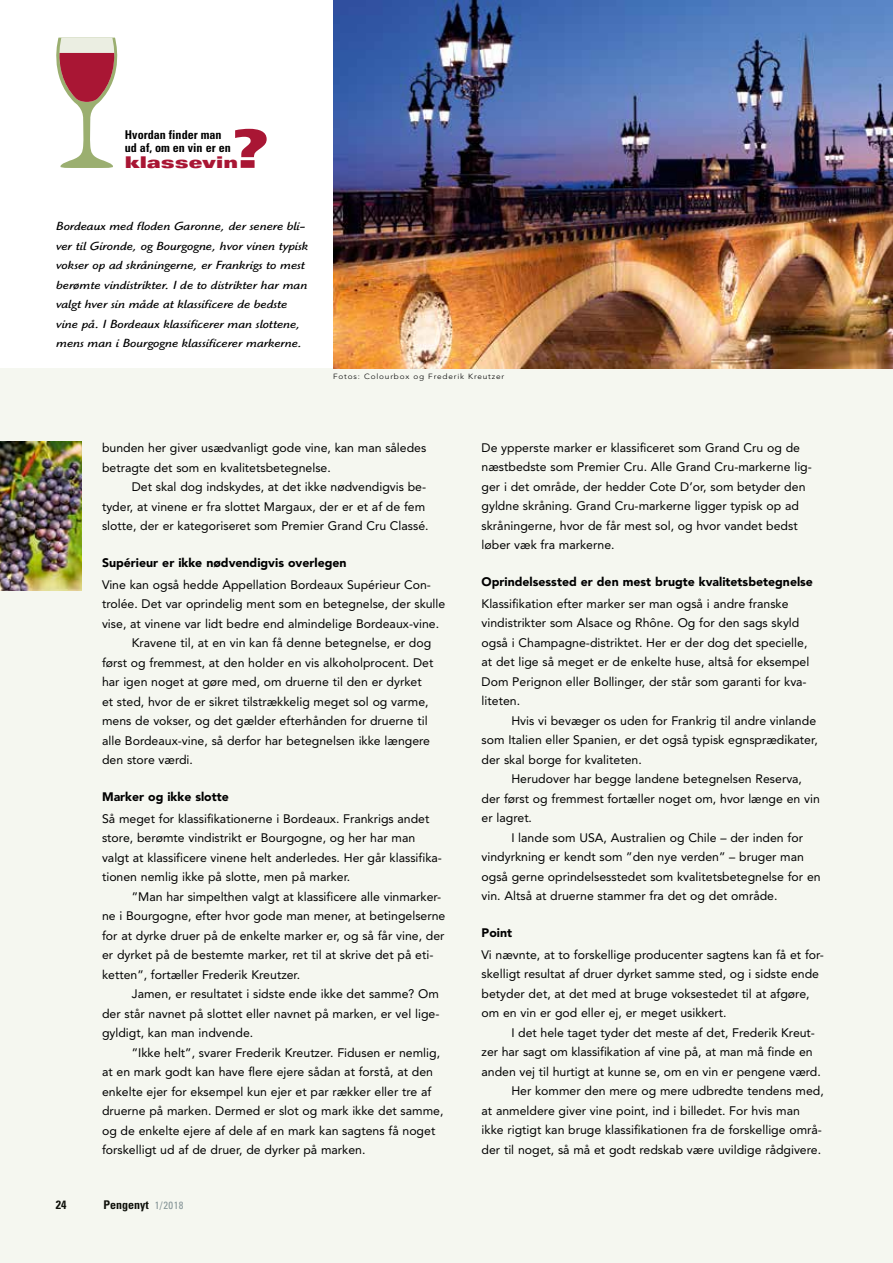
<style>
.page{position:relative;width:893px;height:1263px;background:#fff}
.page>*{position:absolute;margin:0;border:0;box-sizing:border-box;transform-origin:0 0}
.t1{font:900 expanded 52.65px "Univers";color:#a91634}
.t2{font:900 expanded 16.2px "Univers";color:#a91634}
.t3{font:12.3px/19.5px "Avenir";color:#000}
.t4{font:italic 12.3px/19.5px "Highlander";color:#000;scale:1.1 1}
.t5{font:900 12.3px "Avenir";color:#000}
.t6{font:700 condensed 12.15px/12.1px "Univers LT Std";color:#000}
.t7{font:700 condensed 12px "Univers LT Std";color:#000}
.t8{font:300 7.5px "Avenir";letter-spacing:.1em;color:#000;scale:1.1 1}
.s1{font-family:"Univers";font-weight:400;font-size:10.5px;color:#83929b}
</style>
<div class="page">
<div style="left:0;top:369px;width:893px;height:894px;background:#f5f7f0"></div>
<svg style="left:56px;top:38px;width:61px;height:130px"></svg>
<img style="left:0;top:442px;width:82px;height:149px">
<img style="left:333px;top:0;width:560px;height:369px">
<h1 class="t1" style="left:233px;top:118px;width:38px">?</h1>
<p class="t6" style="left:125px;top:129px;width:107px">Hvordan finder man ud af, om en vin er en</p>
<h2 class="t2" style="left:125px;top:152px;width:115px">klassevin</h2>
<p class="t4" style="left:56px;top:217px;width:231px">Bordeaux med floden Garonne, der senere bli&shy;ver til Gironde, og Bourgogne, hvor vinen typisk vokser op ad skråningerne, er Frankrigs to mest berømte vindistrikter. I de to distrikter har man valgt hver sin måde at klassificere de bedste vine på. I Bordeaux klassificerer man slottene, mens man i Bourgogne klassificerer markerne.</p>
<p class="t8" style="left:333px;top:372px;width:157px">Fotos: Colourbox og Frederik Kreutzer</p>
<p class="t3" style="left:102px;top:438px;width:326px">bunden her giver usædvanligt gode vine, kan man således betragte det som en kvalitetsbetegnelse.</p>
<p class="t3" style="left:102px;top:477px;width:328px;text-indent:30px">Det skal dog indskydes, at det ikke nødvendigvis be&shy;tyder, at vinene er fra slottet Margaux, der er et af de fem slotte, der er kategoriseret som Premier Grand Cru Classé.</p>
<p class="t5" style="left:102px;top:555px;width:246px">Supérieur er ikke nødvendigvis overlegen</p>
<p class="t3" style="left:102px;top:575px;width:330px">Vine kan også hedde Appellation Bordeaux Supérieur Con-</p>
<p class="t3" style="left:102px;top:594px;width:345px">trolée. Det var oprindelig ment som en betegnelse, der skulle</p>
<p class="t3" style="left:102px;top:614px;width:339px">vise, at vinene var lidt bedre end almindelige Bordeaux-vine.</p>
<p class="t3" style="left:132px;top:633px;width:301px">Kravene til, at en vin kan få denne betegnelse, er dog</p>
<p class="t3" style="left:102px;top:653px;width:333px">først og fremmest, at den holder en vis alkoholprocent. Det</p>
<p class="t3" style="left:102px;top:672px;width:321px">har igen noget at gøre med, om druerne til den er dyrket</p>
<p class="t3" style="left:102px;top:691px;width:328px">et sted, hvor de er sikret tilstrækkelig meget sol og varme,</p>
<p class="t3" style="left:102px;top:711px;width:327px">mens de vokser, og det gælder efterhånden for druerne til</p>
<p class="t3" style="left:102px;top:730px;width:330px">alle Bordeaux-vine, så derfor har betegnelsen ikke længere</p>
<p class="t3" style="left:102px;top:750px;width:92px">den store værdi.</p>
<p class="t5" style="left:102px;top:789px;width:128px">Marker og ikke slotte</p>
<p class="t3" style="left:102px;top:808px;width:341px">Så meget for klassifikationerne i Bordeaux. Frankrigs andet store, berømte vindistrikt er Bourgogne, og her har man valgt at klassificere vinene helt anderledes. Her går klassifika&shy;tionen nemlig ikke på slotte, men på marker.</p>
<p class="t3" style="left:102px;top:886px;width:345px;text-indent:30px">”Man har simpelthen valgt at klassificere alle vinmarker&shy;ne i Bourgogne, efter hvor gode man mener, at betingelserne for at dyrke druer på de enkelte marker er, og så får vine, der er dyrket på de bestemte marker, ret til at skrive det på eti&shy;ketten”, fortæller Frederik Kreutzer.</p>
<p class="t3" style="left:102px;top:984px;width:339px;text-align:justify;text-indent:30px">Jamen, er resultatet i sidste ende ikke det samme? Om der står navnet på slottet eller navnet på marken, er vel lige&shy;gyldigt, kan man indvende.</p>
<p class="t3" style="left:102px;top:1042px;width:343px;text-indent:30px">”Ikke helt”, svarer Frederik Kreutzer. Fidusen er nemlig, at en mark godt kan have flere ejere sådan at forstå, at den enkelte ejer for eksempel kun ejer et par rækker eller tre af druerne på marken. Dermed er slot og mark ikke det samme, og de enkelte ejere af dele af en mark kan sagtens få noget forskelligt ud af de druer, de dyrker på marken.</p>
<p class="t7" style="left:56px;top:1198px;width:12px">24</p>
<p class="t7" style="left:104px;top:1198px;width:82px">Pengenyt <span class="s1">1/2018</span></p>
<p class="t3" style="left:482px;top:438px;width:332px">De ypperste marker er klassificeret som Grand Cru og de næstbedste som Premier Cru. Alle Grand Cru-markerne lig&shy;ger i det område, der hedder Cote D’or, som betyder den gyldne skråning. Grand Cru-markerne ligger typisk op ad skråningerne, hvor de får mest sol, og hvor vandet bedst løber væk fra markerne.</p>
<p class="t5" style="left:482px;top:574px;width:333px">Oprindelsessted er den mest brugte kvalitetsbetegnelse</p>
<p class="t3" style="left:482px;top:594px;width:329px">Klassifikation efter marker ser man også i andre franske vindistrikter som Alsace og Rhône. Og for den sags skyld også i Champagne-distriktet. Her er der dog det specielle, at det lige så meget er de enkelte huse, altså for eksempel Dom Perignon eller Bollinger, der står som garanti for kva&shy;liteten.</p>
<p class="t3" style="left:482px;top:711px;width:338px;text-indent:30px">Hvis vi bevæger os uden for Frankrig til andre vinlande som Italien eller Spanien, er det også typisk egnsprædikater, der skal borge for kvaliteten.</p>
<p class="t3" style="left:482px;top:769px;width:340px;text-indent:30px">Herudover har begge landene betegnelsen Reserva, der først og fremmest fortæller noget om, hvor længe en vin er lagret.</p>
<p class="t3" style="left:482px;top:828px;width:341px;text-indent:30px">I lande som USA, Australien og Chile – der inden for vindyrkning er kendt som ”den nye verden” – bruger man også gerne oprindelsesstedet som kvalitetsbetegnelse for en vin. Altså at druerne stammer fra det og det område.</p>
<p class="t5" style="left:482px;top:925px;width:32px">Point</p>
<p class="t3" style="left:482px;top:945px;width:344px">Vi nævnte, at to forskellige producenter sagtens kan få et for&shy;skelligt resultat af druer dyrket samme sted, og i sidste ende betyder det, at det med at bruge voksestedet til at afgøre, om en vin er god eller ej, er meget usikkert.</p>
<p class="t3" style="left:511px;top:1023px;width:305px">I det hele taget tyder det meste af det, Frederik Kreut-</p>
<p class="t3" style="left:482px;top:1042px;width:333px">zer har sagt om klassifikation af vine på, at man må finde en</p>
<p class="t3" style="left:482px;top:1062px;width:341px">anden vej til hurtigt at kunne se, om en vin er pengene værd.</p>
<p class="t3" style="left:511px;top:1081px;width:314px">Her kommer den mere og mere udbredte tendens med,</p>
<p class="t3" style="left:482px;top:1101px;width:320px">at anmeldere giver vine point, ind i billedet. For hvis man</p>
<p class="t3" style="left:482px;top:1120px;width:342px">ikke rigtigt kan bruge klassifikationen fra de forskellige områ-</p>
<p class="t3" style="left:482px;top:1140px;width:341px">der til noget, så må et godt redskab være uvildige rådgivere.</p>
</div>
